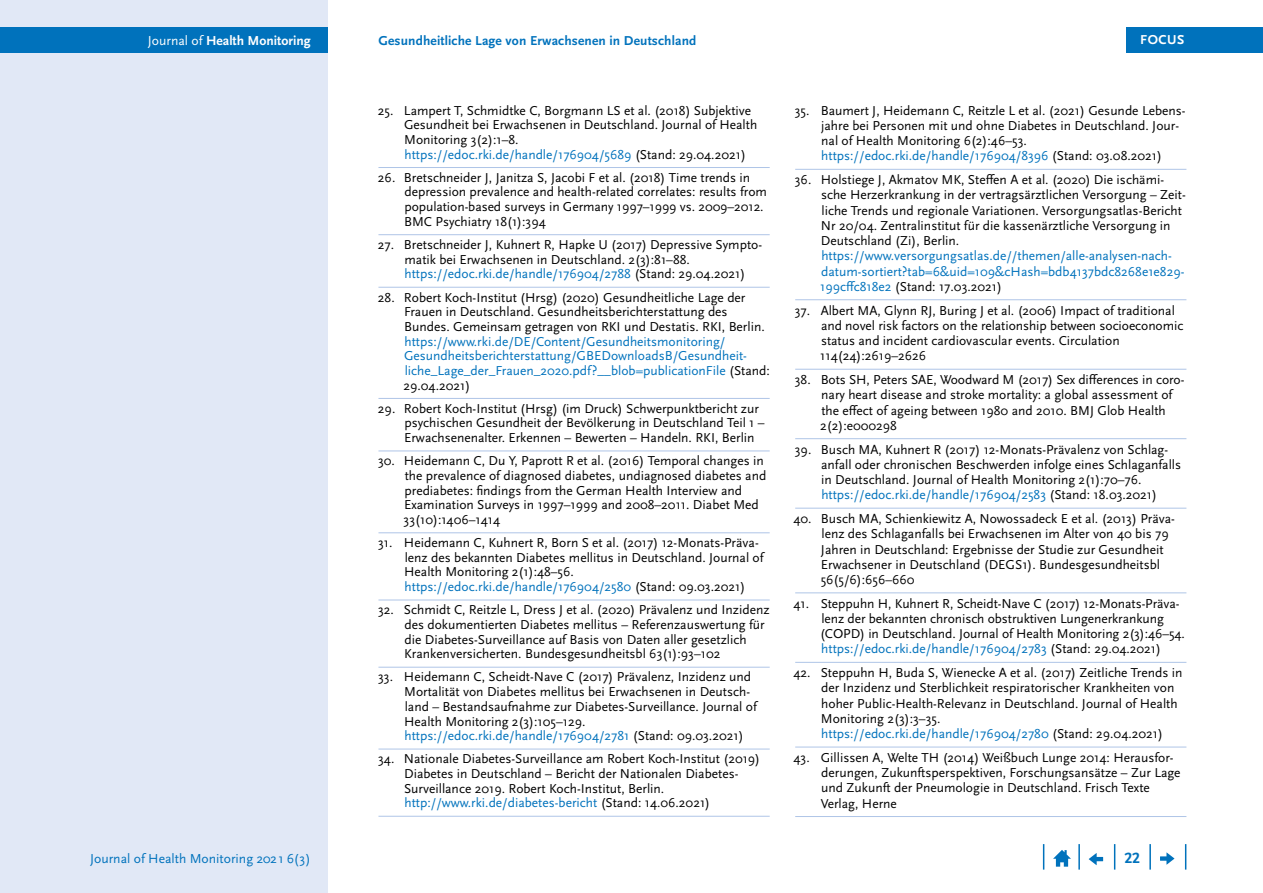
<style>
.page{position:relative;width:1263px;height:893px;background:#fff}
.page>*{position:absolute;margin:0;border:0;box-sizing:border-box;transform-origin:0 0}
.t1{font:700 15.75px "Scala Sans Pro";color:#0072bc}
.t2{font:13.65px "Scala Sans Pro";color:#0072bc}
.t3{font:700 13.65px "Scala Sans Pro";color:#fff}
.Literaturverzeichnis{font:13.5px/15.3px "Scala Sans Pro";color:#000}
.t4{font:700 13.5px "Scala Sans Pro";letter-spacing:.01em;color:#0072bc}
.t5{font:700 13.5px "Scala Sans Pro";letter-spacing:.04em;color:#fff}
.s1{font-weight:400}
.s2{color:#0072bc}
</style>
<div class="page">
<div style="left:0;top:0;width:327px;height:893px;background:#e1e8f6"></div>
<div style="left:0;top:28px;width:327px;height:25px;background:#0072bc"></div>
<svg style="left:1185px;top:844px;width:1px;height:26px"></svg>
<hr style="left:1149px;top:844px;width:2px;height:26px;background:#0072bc">
<svg style="left:1114px;top:844px;width:1px;height:26px"></svg>
<hr style="left:1078px;top:844px;width:2px;height:26px;background:#0072bc">
<svg style="left:1043px;top:844px;width:1px;height:26px"></svg>
<svg style="left:1053px;top:850px;width:18px;height:17px"></svg>
<svg style="left:1089px;top:853px;width:14px;height:12px"></svg>
<svg style="left:1160px;top:852px;width:14px;height:13px"></svg>
<div style="left:1126px;top:28px;width:137px;height:25px;background:#0072bc"></div>
<hr style="left:795px;top:169px;width:391px;height:1px;background:#afc5e7">
<hr style="left:795px;top:299px;width:391px;height:1px;background:#afc5e7">
<hr style="left:795px;top:369px;width:391px;height:1px;background:#afc5e7">
<hr style="left:795px;top:438px;width:391px;height:1px;background:#afc5e7">
<hr style="left:795px;top:508px;width:391px;height:1px;background:#afc5e7">
<hr style="left:795px;top:592px;width:391px;height:1px;background:#afc5e7">
<hr style="left:795px;top:662px;width:391px;height:1px;background:#afc5e7">
<hr style="left:795px;top:747px;width:391px;height:1px;background:#afc5e7">
<hr style="left:795px;top:816px;width:391px;height:1px;background:#afc5e7">
<hr style="left:378px;top:167px;width:392px;height:1px;background:#afc5e7">
<hr style="left:378px;top:234px;width:392px;height:1px;background:#afc5e7">
<hr style="left:378px;top:287px;width:392px;height:1px;background:#afc5e7">
<hr style="left:378px;top:398px;width:392px;height:1px;background:#afc5e7">
<hr style="left:378px;top:451px;width:392px;height:1px;background:#afc5e7">
<hr style="left:378px;top:532px;width:392px;height:1px;background:#afc5e7">
<hr style="left:378px;top:600px;width:392px;height:1px;background:#afc5e7">
<hr style="left:378px;top:667px;width:392px;height:1px;background:#afc5e7">
<hr style="left:378px;top:749px;width:392px;height:1px;background:#afc5e7">
<hr style="left:378px;top:816px;width:392px;height:1px;background:#afc5e7">
<p class="t3" style="left:148px;top:33px;width:164px"><span class="s1">Journal of</span> Health Monitoring</p>
<p class="t4" style="left:378px;top:33px;width:319px">Gesundheitliche Lage von Erwachsenen in Deutschland</p>
<p class="Literaturverzeichnis" style="left:404px;top:103px;width:355px;line-height:14.7px;text-indent:-26px">25. Lampert T, Schmidtke C, Borgmann LS et al. (2018) Subjektive Gesundheit bei Erwachsenen in Deutschland. Journal of Health Monitoring 3(2):1–8.<br><span class="s2">https://edoc.rki.de/handle/176904/5689</span> (Stand: 29.04.2021)</p>
<p class="Literaturverzeichnis" style="left:404px;top:170px;width:364px;line-height:14.7px;text-indent:-26px">26. Bretschneider J, Janitza S, Jacobi F et al. (2018) Time trends in depression prevalence and health-related correlates: results from population-based surveys in Germany 1997–1999 vs. 2009–2012.<br>BMC Psychiatry 18(1):394</p>
<p class="Literaturverzeichnis" style="left:404px;top:237px;width:359px;line-height:14.7px;text-indent:-26px">27. Bretschneider J, Kuhnert R, Hapke U (2017) Depressive Sympto&shy;matik bei Erwachsenen in Deutschland. 2(3):81–88. <span class="s2">https://edoc.rki.de/handle/176904/2788</span> (Stand: 29.04.2021)</p>
<p class="Literaturverzeichnis" style="left:403px;top:290px;width:368px;line-height:14.7px;text-indent:-26px">28. Robert Koch-Institut (Hrsg) (2020) Gesundheitliche Lage der Frauen in Deutschland. Gesundheitsberichterstattung des Bundes. Gemeinsam getragen von RKI und Destatis. RKI, Berlin. <span class="s2">https://www.rki.de/DE/Content/Gesundheitsmonitoring/ Gesundheitsberichterstattung/GBEDownloadsB/Gesundheit&shy;liche_Lage_der_Frauen_2020.pdf?__blob=publicationFile</span> (Stand:<br>29.04.2021)</p>
<p class="Literaturverzeichnis" style="left:404px;top:401px;width:362px;line-height:14.7px;text-indent:-26px">29. Robert Koch-Institut (Hrsg) (im Druck) Schwerpunktbericht zur psychischen Gesundheit der Bevölkerung in Deutschland Teil 1 –<br>Erwachsenenalter. Erkennen – Bewerten – Handeln. RKI, Berlin</p>
<p class="Literaturverzeichnis" style="left:404px;top:453px;width:364px;line-height:14.7px;text-indent:-26px">30. Heidemann C, Du Y, Paprott R et al. (2016) Temporal changes in the prevalence of diagnosed diabetes, undiagnosed diabetes and prediabetes: findings from the German Health Interview and Examination Surveys in 1997–1999 and 2008–2011. Diabet Med 33(10):1406–1414</p>
<p class="Literaturverzeichnis" style="left:404px;top:535px;width:361px;line-height:14.7px;text-indent:-26px">31. Heidemann C, Kuhnert R, Born S et al. (2017) 12-Monats-Präva&shy;lenz des bekannten Diabetes mellitus in Deutschland. Journal of Health Monitoring 2(1):48–56. <span class="s2">https://edoc.rki.de/handle/176904/2580</span> (Stand: 09.03.2021)</p>
<p class="Literaturverzeichnis" style="left:404px;top:602px;width:367px;line-height:14.7px;text-indent:-26px">32. Schmidt C, Reitzle L, Dress J et al. (2020) Prävalenz und Inzidenz des dokumentierten Diabetes mellitus – Referenzauswertung für die Diabetes-Surveillance auf Basis von Daten aller gesetzlich Krankenversicherten. Bundesgesundheitsbl 63(1):93–102</p>
<p class="Literaturverzeichnis" style="left:404px;top:670px;width:354px;line-height:14.7px;text-indent:-26px">33. Heidemann C, Scheidt-Nave C (2017) Prävalenz, Inzidenz und Mortalität von Diabetes mellitus bei Erwachsenen in Deutsch&shy;land – Bestandsaufnahme zur Diabetes-Surveillance. Journal of Health Monitoring 2(3):105–129. <span class="s2">https://edoc.rki.de/handle/176904/2781</span> (Stand: 09.03.2021)</p>
<p class="Literaturverzeichnis" style="left:404px;top:752px;width:358px;line-height:14.7px;text-indent:-26px">34. Nationale Diabetes-Surveillance am Robert Koch-Institut (2019)<br>Diabetes in Deutschland – Bericht der Nationalen Diabetes-Surveillance 2019. Robert Koch-Institut, Berlin. <span class="s2">http://www.rki.de/diabetes-bericht</span> (Stand: 14.06.2021)</p>
<p class="t5" style="left:1140px;top:32px;width:46px">FOCUS</p>
<p class="Literaturverzeichnis" style="left:821px;top:103px;width:366px;text-indent:-26px">35. Baumert J, Heidemann C, Reitzle L et al. (2021) Gesunde Lebens&shy;jahre bei Personen mit und ohne Diabetes in Deutschland. Jour&shy;nal of Health Monitoring 6(2):46–53. <span class="s2">https://edoc.rki.de/handle/176904/8396</span> (Stand: 03.08.2021)</p>
<p class="Literaturverzeichnis" style="left:820px;top:172px;width:367px;text-indent:-25px">36. Holstiege J, Akmatov MK, Steffen A et al. (2020) Die ischämi&shy;sche Herzerkrankung in der vertragsärztlichen Versorgung – Zeit&shy;liche Trends und regionale Variationen. Versorgungsatlas-Bericht Nr 20/04. Zentralinstitut für die kassenärztliche Versorgung in Deutschland (Zi), Berlin. <span class="s2">https://www.versorgungsatlas.de//themen/alle-analysen-nach&shy;datum-sortiert?tab=6&amp;uid=109&amp;cHash=bdb4137bdc8268e1e829- 199cffc818e2</span> (Stand: 17.03.2021)</p>
<p class="Literaturverzeichnis" style="left:820px;top:303px;width:365px;text-indent:-25px">37. Albert MA, Glynn RJ, Buring J et al. (2006) Impact of traditional and novel risk factors on the relationship between socioeconomic status and incident cardiovascular events. Circulation 114(24):2619–2626</p>
<p class="Literaturverzeichnis" style="left:820px;top:372px;width:365px;text-indent:-25px">38. Bots SH, Peters SAE, Woodward M (2017) Sex differences in coro&shy;nary heart disease and stroke mortality: a global assessment of the effect of ageing between 1980 and 2010. BMJ Glob Health 2(2):e000298</p>
<p class="Literaturverzeichnis" style="left:821px;top:441px;width:362px;text-indent:-26px">39. Busch MA, Kuhnert R (2017) 12-Monats-Prävalenz von Schlag&shy;anfall oder chronischen Beschwerden infolge eines Schlaganfalls in Deutschland. Journal of Health Monitoring 2(1):70–76. <span class="s2">https://edoc.rki.de/handle/176904/2583</span> (Stand: 18.03.2021)</p>
<p class="Literaturverzeichnis" style="left:821px;top:511px;width:356px;text-indent:-27px">40. Busch MA, Schienkiewitz A, Nowossadeck E et al. (2013) Präva&shy;lenz des Schlaganfalls bei Erwachsenen im Alter von 40 bis 79<br>Jahren in Deutschland: Ergebnisse der Studie zur Gesundheit Erwachsener in Deutschland (DEGS1). Bundesgesundheitsbl 56(5/6):656–660</p>
<p class="Literaturverzeichnis" style="left:820px;top:596px;width:366px;text-indent:-27px">41. Steppuhn H, Kuhnert R, Scheidt-Nave C (2017) 12-Monats-Präva&shy;lenz der bekannten chronisch obstruktiven Lungenerkrankung (COPD) in Deutschland. Journal of Health Monitoring 2(3):46–54. <span class="s2">https://edoc.rki.de/handle/176904/2783</span> (Stand: 29.04.2021)</p>
<p class="Literaturverzeichnis" style="left:821px;top:665px;width:363px;text-indent:-27px">42. Steppuhn H, Buda S, Wienecke A et al. (2017) Zeitliche Trends in der Inzidenz und Sterblichkeit respiratorischer Krankheiten von hoher Public-Health-Relevanz in Deutschland. Journal of Health Monitoring 2(3):3–35.<br><span class="s2">https://edoc.rki.de/handle/176904/2780</span> (Stand: 29.04.2021)</p>
<p class="Literaturverzeichnis" style="left:821px;top:750px;width:361px;text-indent:-27px">43. Gillissen A, Welte TH (2014) Weißbuch Lunge 2014: Herausfor&shy;derungen, Zukunftsperspektiven, Forschungsansätze – Zur Lage und Zukunft der Pneumologie in Deutschland. Frisch Texte Verlag, Herne</p>
<p class="t2" style="left:90px;top:850px;width:222px">Journal of Health Monitoring 2021 6(3)</p>
<p class="t1" style="left:1124px;top:849px;width:17px">22</p>
</div>
